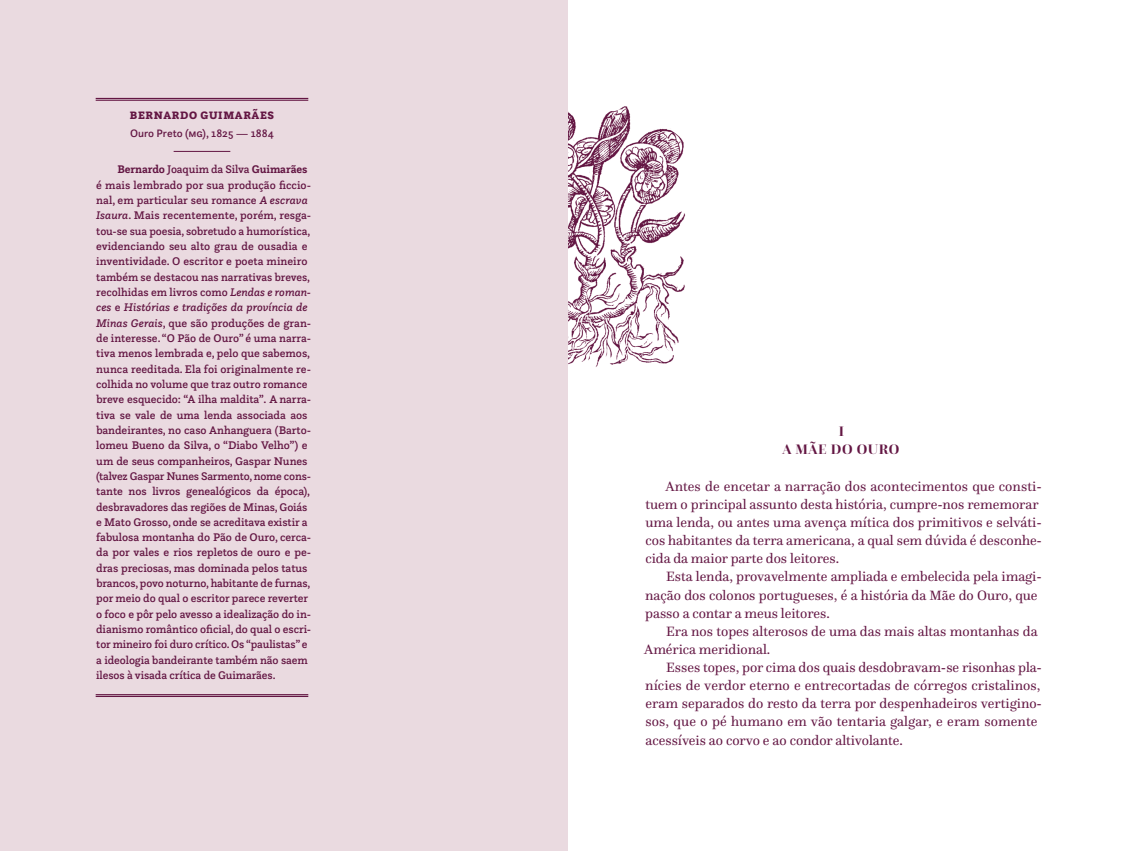
<style>
.page{position:relative;width:1134px;height:851px;background:#fff}
.page>*{position:absolute;margin:0;border:0;box-sizing:border-box;transform-origin:0 0}
.capítulo{font:700 14.38px/18.1px "Questa Grande";letter-spacing:.04em;color:#631643;text-align:center}
.texto{font:14px/18.1px "Questa";color:#631643}
.bio___texto{font:500 11.5px/15.2px "Questa Slab";letter-spacing:-.01em;color:#631643}
.bio___nasc__morte{font:500 11.25px "Questa Sans";color:#631643}
.bio___nome{font:900 11.25px "Questa Slab";letter-spacing:.06em;color:#631643}
.s1{font-weight:700}
.s2{font-style:italic}
</style>
<div class="page">
<img style="left:567px;top:106px;width:118px;height:262px">
<div style="left:0;top:0;width:567px;height:850px;background:#eadae0"></div>
<hr style="left:96px;top:98px;width:212px;height:1px;background:#631643">
<hr style="left:96px;top:100px;width:212px;height:1px;background:#631643">
<hr style="left:174px;top:151px;width:56px;height:1px;background:#631643">
<hr style="left:96px;top:694px;width:212px;height:1px;background:#631643">
<hr style="left:96px;top:695px;width:212px;height:2px;background:#631643">
<p class="bio___nome" style="left:130px;top:108px;width:146px">BERNARDO GUIMARÃES</p>
<p class="bio___nasc__morte" style="left:130px;top:126px;width:145px">Ouro Preto (mg), 1825 — 1884</p>
<p class="bio___texto" style="left:96px;top:162px;width:217px;text-indent:21px"><span class="s1">Bernardo</span> Joaquim da Silva <span class="s1">Guimarães </span>é mais lembrado por sua produção ficcio&shy;nal, em particular seu romance <span class="s2">A escrava Isaura</span>. Mais recentemente, porém, resga&shy;tou-se sua poesia, sobretudo a humorística, evidenciando seu alto grau de ousadia e inventividade. O escritor e poeta mineiro também se destacou nas narrativas breves, recolhidas em livros como <span class="s2">Lendas e roman&shy;ces</span> e <span class="s2">Histórias e tradições da província de Minas Gerais</span>, que são produções de gran&shy;de interesse. “O Pão de Ouro” é uma narra&shy;tiva menos lembrada e, pelo que sabemos, nunca reeditada. Ela foi originalmente re&shy;colhida no volume que traz outro romance breve esquecido: “A ilha maldita”<span class="s2">.</span> A narra&shy;tiva se vale de uma lenda associada aos bandeirantes, no caso Anhanguera (Barto&shy;lomeu Bueno da Silva, o “Diabo Velho”) e um de seus companheiros, Gaspar Nunes (talvez Gaspar Nunes Sarmento, nome cons&shy;tante nos livros genealógicos da época), desbravadores das regiões de Minas, Goiás e Mato Grosso, onde se acreditava existir a fabulosa montanha do Pão de Ouro, cerca&shy;da por vales e rios repletos de ouro e pe&shy;dras preciosas, mas dominada pelos tatus brancos, povo noturno, habitante de furnas, por meio do qual o escritor parece reverter o foco e pôr pelo avesso a idealização do in&shy;dianismo romântico oficial, do qual o escri&shy;tor mineiro foi duro crítico. Os “paulistas” e a ideologia bandeirante também não saem ilesos à visada crítica de Guimarães.</p>
<p class="capítulo" style="left:783px;top:422px;width:118px">I<br>A MÃE DO OURO</p>
<p class="texto" style="left:645px;top:476px;width:398px;text-indent:20px">Antes de encetar a narração dos acontecimentos que consti&shy;tuem o principal assunto desta história, cumpre-nos rememorar uma lenda, ou antes uma avença mítica dos primitivos e selváti&shy;cos habitantes da terra americana, a qual sem dúvida é desconhe&shy;cida da maior parte dos leitores.</p>
<p class="texto" style="left:645px;top:567px;width:398px;text-indent:21px">Esta lenda, provavelmente ampliada e embelecida pela imagi&shy;nação dos colonos portugueses, é a história da Mãe do Ouro, que passo a contar a meus leitores.</p>
<p class="texto" style="left:644px;top:621px;width:395px;text-indent:22px">Era nos topes alterosos de uma das mais altas montanhas da<br>América meridional.</p>
<p class="texto" style="left:645px;top:658px;width:398px;text-indent:21px">Esses topes, por cima dos quais desdobravam-se risonhas pla&shy;nícies de verdor eterno e entrecortadas de córregos cristalinos, eram separados do resto da terra por despenhadeiros vertigino&shy;sos, que o pé humano em vão tentaria galgar, e eram somente acessíveis ao corvo e ao condor altivolante.</p>
</div>
